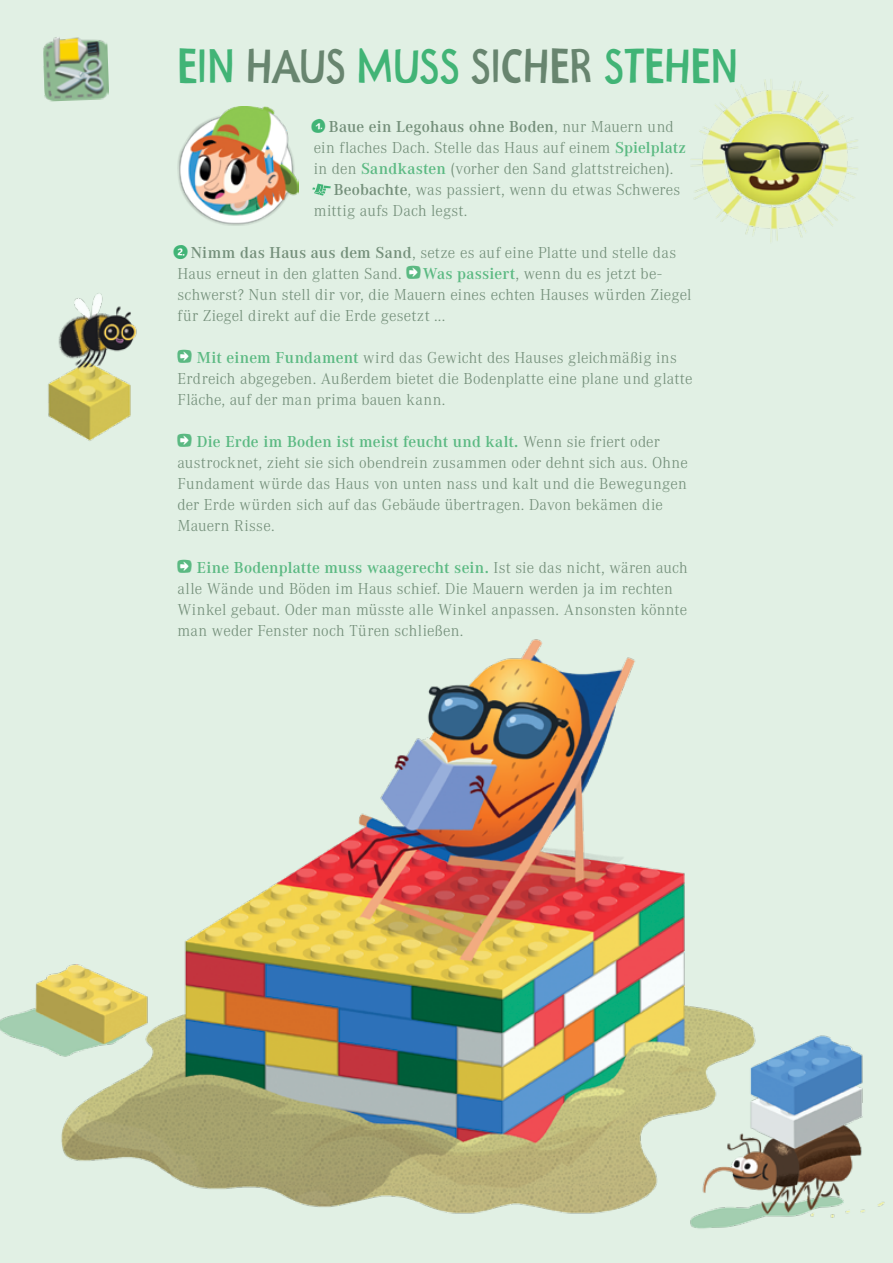
<style>
.page{position:relative;width:893px;height:1263px;background:#fff}
.page>*{position:absolute;margin:0;border:0;box-sizing:border-box;transform-origin:0 0}
.t1{font:48px "Frutimex Condensed";letter-spacing:-.005em;color:#41b476}
.t2{font:300 16.5px/21px "Corporate A";letter-spacing:.01em;color:#748f7a}
.t3{font:600 16.5px "Corporate A";letter-spacing:.01em;color:#748f7a}
.s1{color:#68856f}
.s2{font-family:"Frutimex Condensed";font-weight:400;color:#41b476}
.s3{font-weight:300}
.s4{font-weight:600;color:#5bb982}
.s5{font-weight:600}
.s6{font-family:"Frutimex Condensed";font-weight:400;font-size:21px;color:#5bb982}
</style>
<div class="page">
<img style="left:0;top:0;width:893px;height:1263px">
<div style="left:178px;top:351px;width:11px;height:10px;background:#fff"></div>
<div style="left:407px;top:267px;width:12px;height:9px;background:#fff"></div>
<div style="left:314px;top:121px;width:9px;height:10px;background:#fff;border-radius:50%"></div>
<div style="left:176px;top:247px;width:10px;height:10px;background:#fff;border-radius:50%"></div>
<div style="left:179px;top:436px;width:11px;height:9px;background:#fff"></div>
<div style="left:179px;top:562px;width:11px;height:9px;background:#fff"></div>
<h1 class="t1" style="left:178px;top:36px;width:562px">EIN <span class="s1">HAUS</span> MUSS <span class="s1">SICHER</span> STEHEN</h1>
<p class="t3" style="left:314px;top:118px;width:362px"><span class="s2">Õ</span> Baue ein Legohaus ohne Boden<span class="s3">, nur Mauern und</span></p>
<p class="t2" style="left:314px;top:138px;width:374px">ein flaches Dach. Stelle das Haus auf einem <span class="s4">Spielplatz</span></p>
<p class="t2" style="left:314px;top:159px;width:361px">in den <span class="s4">Sandkasten</span> (vorher den Sand glattstreichen).</p>
<p class="t2" style="left:334px;top:180px;width:348px"><span class="s5">Beobachte</span>, was passiert, wenn du etwas Schweres</p>
<p class="t2" style="left:314px;top:201px;width:155px">mittig aufs Dach legst.</p>
<p class="t2" style="left:178px;top:243px;width:515px"><span class="s2">”</span> <span class="s5">Nimm das Haus aus dem Sand</span>, setze es auf eine Platte und stelle das Haus erneut in den glatten Sand. <span class="s6">⁄</span><span class="s4">Was passiert</span>, wenn du es jetzt be&shy;schwerst? Nun stell dir vor, die Mauern eines echten Hauses würden Ziegel für Ziegel direkt auf die Erde gesetzt ...</p>
<p class="t2" style="left:178px;top:348px;width:516px"><span class="s6">⁄</span> <span class="s4">Mit einem Fundament</span> wird das Gewicht des Hauses gleichmäßig ins<br>Erdreich abgegeben. Außerdem bietet die Bodenplatte eine plane und glatte<br>Fläche, auf der man prima bauen kann.</p>
<p class="t2" style="left:178px;top:432px;width:512px"><span class="s6">⁄</span> <span class="s4">Die Erde im Boden ist meist feucht und kalt.</span> Wenn sie friert oder austrocknet, zieht sie sich obendrein zusammen oder dehnt sich aus. Ohne Fundament würde das Haus von unten nass und kalt und die Bewegungen der Erde würden sich auf das Gebäude übertragen. Davon bekämen die Mauern Risse.</p>
<p class="t2" style="left:178px;top:558px;width:512px"><span class="s6">⁄</span> <span class="s4">Eine Bodenplatte muss waagerecht sein.</span> Ist sie das nicht, wären auch alle Wände und Böden im Haus schief. Die Mauern werden ja im rechten Winkel gebaut. Oder man müsste alle Winkel anpassen. Ansonsten könnte man weder Fenster noch Türen schließen.</p>
</div>
